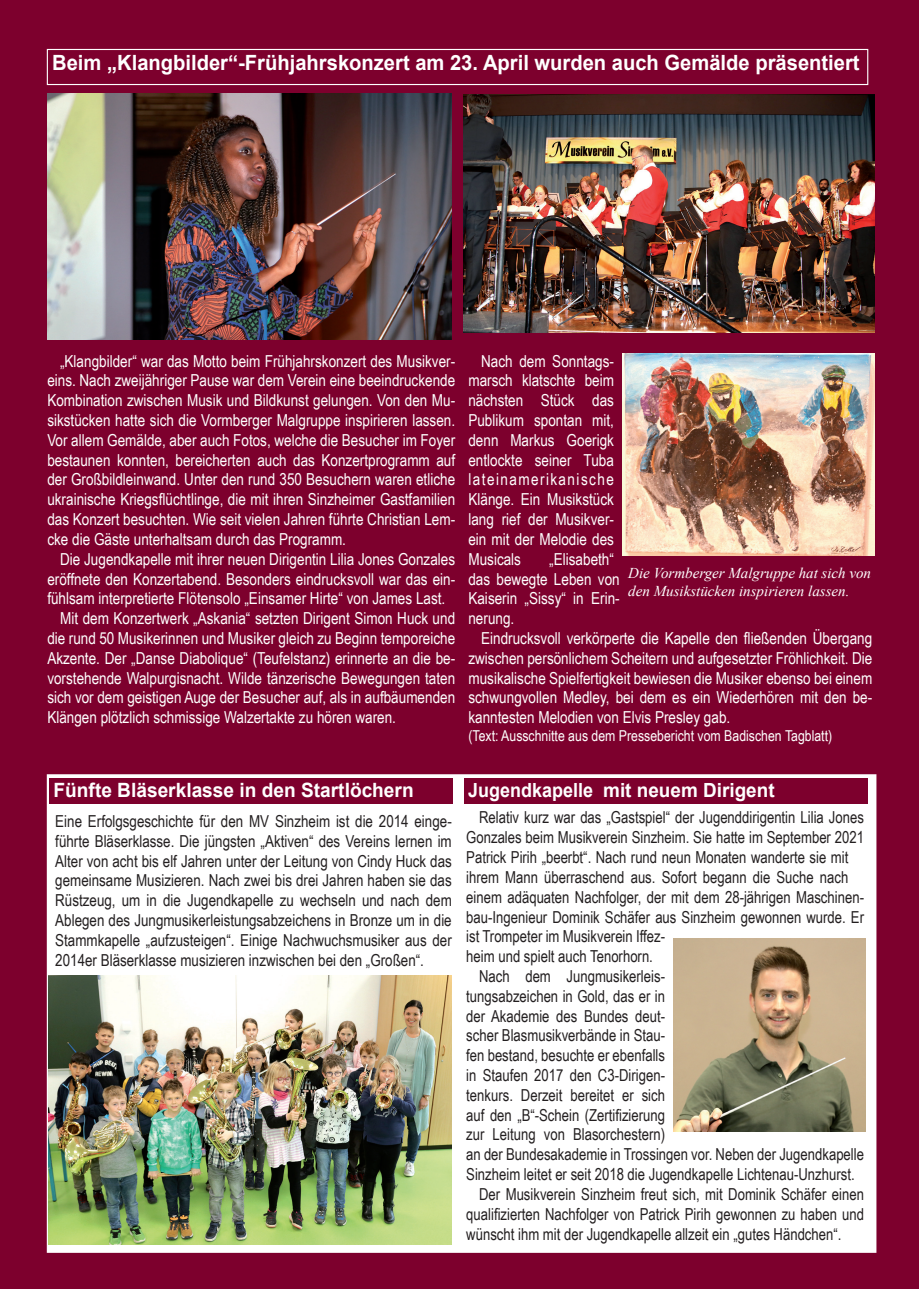
<style>
.page{position:relative;width:919px;height:1289px;background:#fff}
.page>*{position:absolute;margin:0;border:0;box-sizing:border-box;transform-origin:0 0}
.t1{font:700 21px "Arial";color:#fff;scale:.96 1}
.t2{font:700 19.65px "Arial";color:#fff}
.t3{font:700 19.5px "Arial";color:#fff;scale:.92 1}
.t4{font:16.5px/19.8px "Arial Narrow";color:#fff;text-align:justify}
.t5{font:16.5px/19.8px "Arial Narrow";color:#231f20;text-align:justify}
.t6{font:italic 15px/18px "Times New Roman";color:#fff}
.t7{font:15px "Arial Narrow";color:#fff}
</style>
<div class="page">
<div style="left:0;top:0;width:918px;height:1288px;background:#7d002d"></div>
<div style="left:47px;top:774px;width:829px;height:478px;background:#fff;border:2px solid #fff"></div>
<div style="left:49px;top:778px;width:404px;height:26px;background:#7d002d"></div>
<div style="left:464px;top:778px;width:403px;height:26px;background:#7d002d"></div>
<img style="left:464px;top:95px;width:410px;height:237px">
<img style="left:48px;top:93px;width:403px;height:246px">
<img style="left:673px;top:938px;width:192px;height:193px">
<img style="left:49px;top:975px;width:402px;height:269px">
<div style="left:47px;top:49px;width:821px;height:36px;border:1px solid #fff"></div>
<img style="left:622px;top:353px;width:252px;height:202px">
<p class="t1" style="left:52px;top:47px;width:842px">Beim „Klangbilder“-Frühjahrskonzert am 23. April wurden auch Gemälde präsentiert</p>
<p class="t4" style="left:47px;top:350px;width:409px;text-indent:13px">„Klangbilder“ war das Motto beim Frühjahrskonzert des Musikver&shy;eins. Nach zweijähriger Pause war dem Verein eine beeindruckende Kombination zwischen Musik und Bildkunst gelungen. Von den Mu&shy;sikstücken hatte sich die Vormberger Malgruppe inspirieren lassen.<br>Vor allem Gemälde, aber auch Fotos, welche die Besucher im Foyer bestaunen konnten, bereicherten auch das Konzertprogramm auf der Großbildleinwand. Unter den rund 350 Besuchern waren etliche ukrainische Kriegsflüchtlinge, die mit ihren Sinzheimer Gastfamilien das Konzert besuchten. Wie seit vielen Jahren führte Christian Lem&shy;cke die Gäste unterhaltsam durch das Programm.</p>
<p class="t4" style="left:60px;top:548px;width:396px">Die Jugendkapelle mit ihrer neuen Dirigentin Lilia Jones Gonzales</p>
<p class="t4" style="left:47px;top:568px;width:409px">eröffnete den Konzertabend. Besonders eindrucksvoll war das ein-</p>
<p class="t4" style="left:47px;top:588px;width:399px">fühlsam interpretierte Flötensolo „Einsamer Hirte“ von James Last.</p>
<p class="t4" style="left:60px;top:607px;width:396px">Mit dem Konzertwerk „Askania“ setzten Dirigent Simon Huck und</p>
<p class="t4" style="left:47px;top:627px;width:409px">die rund 50 Musikerinnen und Musiker gleich zu Beginn temporeiche</p>
<p class="t4" style="left:47px;top:647px;width:409px">Akzente. Der „Danse Diabolique“ (Teufelstanz) erinnerte an die be-</p>
<p class="t4" style="left:47px;top:667px;width:409px">vorstehende Walpurgisnacht. Wilde tänzerische Bewegungen taten</p>
<p class="t4" style="left:47px;top:687px;width:409px">sich vor dem geistigen Auge der Besucher auf, als in aufbäumenden</p>
<p class="t4" style="left:47px;top:706px;width:350px">Klängen plötzlich schmissige Walzertakte zu hören waren.</p>
<p class="t4" style="left:468px;top:350px;width:147px;text-indent:13px">Nach dem Sonntags&shy;marsch klatschte beim nächsten Stück das Publikum spontan mit, denn Markus Goerigk entlockte seiner Tuba lateinamerikanische Klänge. Ein Musikstück lang rief der Musikver&shy;ein mit der Melodie des Musicals</p>
<p class="t4" style="left:468px;top:548px;width:153px;text-align:left;text-indent:81px">„Elisabeth“ das bewegte Leben von<br>Kaiserin „Sissy“ in Erin&shy;nerung.</p>
<p class="t4" style="left:468px;top:627px;width:405px;text-indent:13px">Eindrucksvoll verkörperte die Kapelle den fließenden Übergang zwischen persönlichem Scheitern und aufgesetzter Fröhlichkeit. Die musikalische Spielfertigkeit bewiesen die Musiker ebenso bei einem schwungvollen Medley, bei dem es ein Wiederhören mit den be&shy;kanntesten Melodien von Elvis Presley gab.</p>
<p class="t7" style="left:468px;top:725px;width:365px">(Text: Ausschnitte aus dem Pressebericht vom Badischen Tagblatt)</p>
<p class="t6" style="left:628px;top:564px;width:244px">Die Vormberger Malgruppe hat sich von den Musikstücken inspirieren lassen.</p>
<p class="t2" style="left:54px;top:776px;width:361px">Fünfte Bläserklasse in den Startlöchern</p>
<p class="t3" style="left:468px;top:776px;width:334px">Jugendkapelle mit neuem Dirigent</p>
<p class="t5" style="left:479px;top:807px;width:386px">Relativ kurz war das „Gastspiel“ der Jugenddirigentin Lilia Jones</p>
<p class="t5" style="left:466px;top:827px;width:399px">Gonzales beim Musikverein Sinzheim. Sie hatte im September 2021</p>
<p class="t5" style="left:466px;top:846px;width:383px">Patrick Pirih „beerbt“. Nach rund neun Monaten wanderte sie mit</p>
<p class="t5" style="left:466px;top:866px;width:383px">ihrem Mann überraschend aus. Sofort begann die Suche nach</p>
<p class="t5" style="left:466px;top:886px;width:399px">einem adäquaten Nachfolger, der mit dem 28-jährigen Maschinen-</p>
<p class="t5" style="left:466px;top:906px;width:399px">bau-Ingenieur Dominik Schäfer aus Sinzheim gewonnen wurde. Er</p>
<p class="t5" style="left:466px;top:926px;width:200px">ist Trompeter im Musikverein Iffez-</p>
<p class="t5" style="left:466px;top:945px;width:188px">heim und spielt auch Tenorhorn.</p>
<p class="t5" style="left:479px;top:965px;width:187px">Nach dem Jungmusikerleis-</p>
<p class="t5" style="left:466px;top:985px;width:200px">tungsabzeichen in Gold, das er in</p>
<p class="t5" style="left:466px;top:1005px;width:200px">der Akademie des Bundes deut-</p>
<p class="t5" style="left:466px;top:1025px;width:200px">scher Blasmusikverbände in Stau-</p>
<p class="t5" style="left:466px;top:1044px;width:200px">fen bestand, besuchte er ebenfalls</p>
<p class="t5" style="left:466px;top:1064px;width:200px">in Staufen 2017 den C3-Dirigen-</p>
<p class="t5" style="left:466px;top:1084px;width:200px">tenkurs. Derzeit bereitet er sich</p>
<p class="t5" style="left:466px;top:1104px;width:200px">auf den „B“-Schein (Zertifizierung</p>
<p class="t5" style="left:466px;top:1124px;width:200px">zur Leitung von Blasorchestern)</p>
<p class="t5" style="left:466px;top:1143px;width:399px">an der Bundesakademie in Trossingen vor. Neben der Jugendkapelle</p>
<p class="t5" style="left:466px;top:1163px;width:390px">Sinzheim leitet er seit 2018 die Jugendkapelle Lichtenau-Unzhurst.</p>
<p class="t5" style="left:479px;top:1183px;width:386px">Der Musikverein Sinzheim freut sich, mit Dominik Schäfer einen</p>
<p class="t5" style="left:466px;top:1203px;width:399px">qualifizierten Nachfolger von Patrick Pirih gewonnen zu haben und</p>
<p class="t5" style="left:466px;top:1223px;width:376px">wünscht ihm mit der Jugendkapelle allzeit ein „gutes Händchen“.</p>
<p class="t5" style="left:55px;top:810px;width:398px">Eine Erfolgsgeschichte für den MV Sinzheim ist die 2014 einge&shy;führte Bläserklasse. Die jüngsten „Aktiven“ des Vereins lernen im Alter von acht bis elf Jahren unter der Leitung von Cindy Huck das gemeinsame Musizieren. Nach zwei bis drei Jahren haben sie das Rüstzeug, um in die Jugendkapelle zu wechseln und nach dem Ablegen des Jungmusikerleistungsabzeichens in Bronze um in die Stammkapelle „aufzusteigen“. Einige Nachwuchsmusiker aus der 2014er Bläserklasse musizieren inzwischen bei den „Großen“.</p>
</div>
